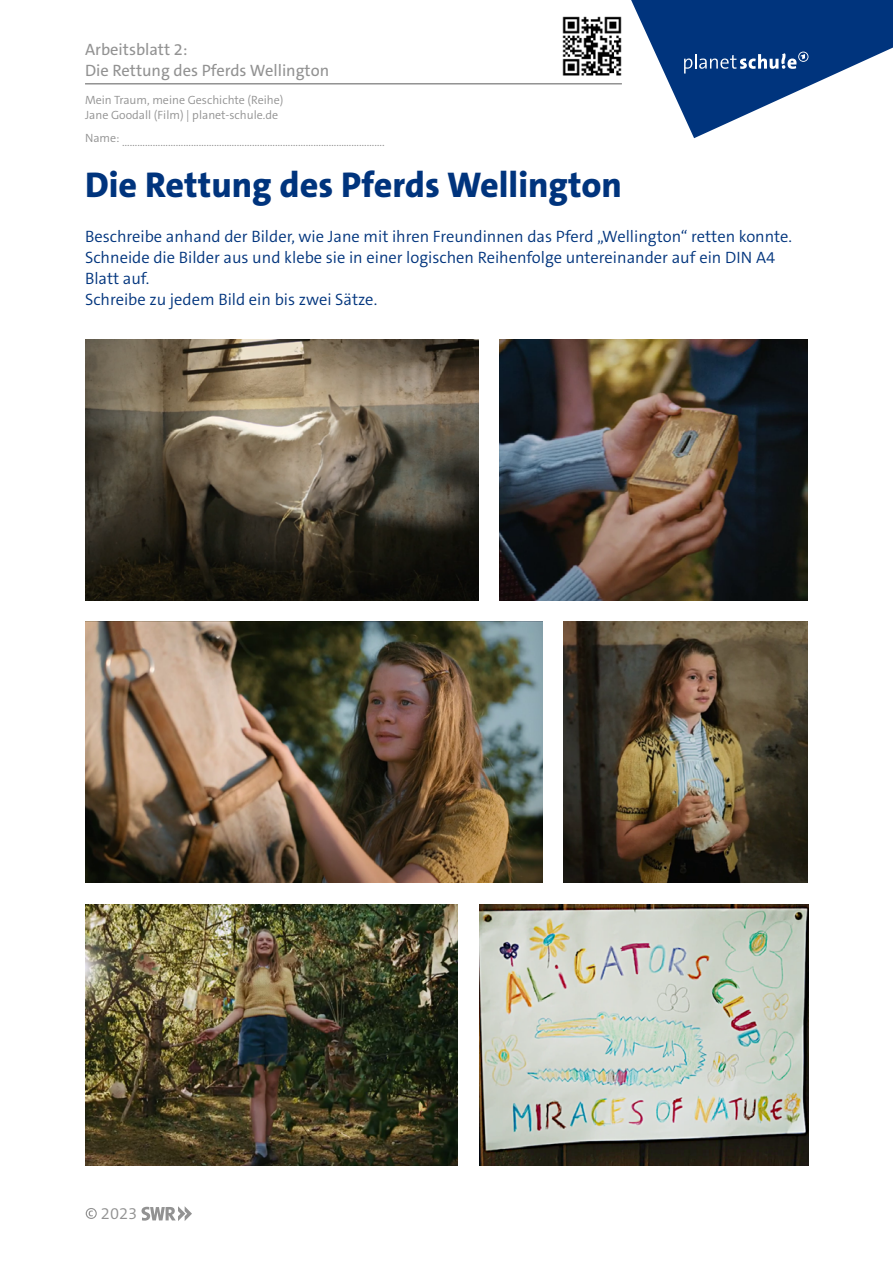
<style>
.page{position:relative;width:893px;height:1263px;background:#fff}
.page>*{position:absolute;margin:0;border:0;box-sizing:border-box;transform-origin:0 0}
.t1{font:800 36px "The Sans C5";color:#00347d}
.t2{font:300 16.5px/21px "The Sans C5";color:#00347d}
.t3{font:16.5px/21px "The Sans C5";color:#929292}
.t4{font:300 16.5px "The Sans C5";color:#929292}
.t5{font:300 12px/15px "The Sans C5";color:#929292}
</style>
<div class="page">
<svg style="left:631px;top:0;width:262px;height:138px"></svg>
<hr style="left:85px;top:83px;width:537px;height:2px;background:#929292">
<svg style="left:86px;top:1208px;width:11px;height:11px"></svg>
<svg style="left:141px;top:1206px;width:51px;height:15px"></svg>
<img style="left:562px;top:16px;width:60px;height:60px">
<img style="left:85px;top:339px;width:393px;height:261px">
<img style="left:500px;top:339px;width:308px;height:261px">
<img style="left:85px;top:621px;width:457px;height:262px">
<img style="left:563px;top:621px;width:245px;height:262px">
<img style="left:86px;top:904px;width:371px;height:261px">
<img style="left:479px;top:904px;width:330px;height:261px">
<p class="t3" style="left:85px;top:39px;width:246px">Arbeitsblatt 2:<br>Die Rettung des Pferds Wellington</p>
<p class="t5" style="left:85px;top:93px;width:200px">Mein Traum, meine Geschichte (Reihe)<br>Jane Goodall (Film) | planet-schule.de</p>
<p class="t5" style="left:85px;top:135px;width:301px">Name: .......................................................................................................</p>
<h1 class="t1" style="left:85px;top:161px;width:538px">Die Rettung des Pferds Wellington</h1>
<p class="t2" style="left:85px;top:226px;width:709px">Beschreibe anhand der Bilder, wie Jane mit ihren Freundinnen das Pferd „Wellington“ retten konnte.<br>Schneide die Bilder aus und klebe sie in einer logischen Reihenfolge untereinander auf ein DIN A4<br>Blatt auf.<br>Schreibe zu jedem Bild ein bis zwei Sätze.</p>
<p class="t4" style="left:101px;top:1203px;width:38px">2023</p>
</div>
